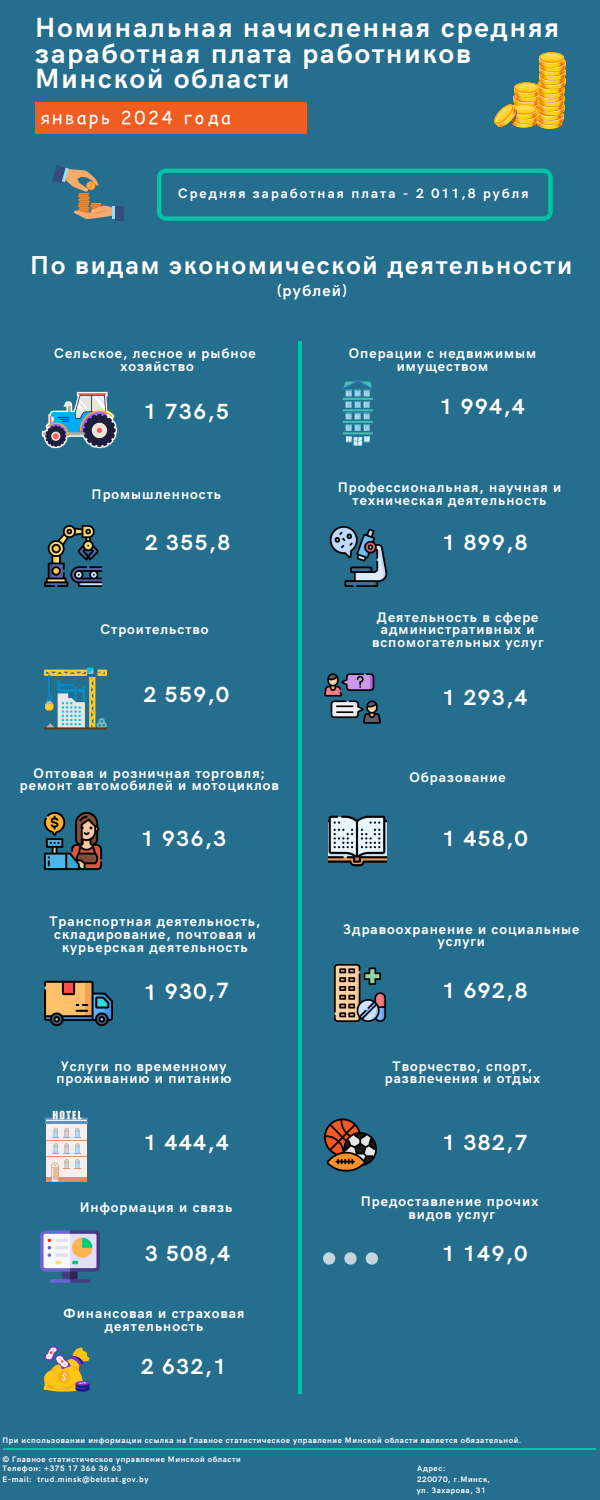
<style>
.page{position:relative;width:600px;height:1500px;background:#256e8d}
.page>*{position:absolute;margin:0;border:0;box-sizing:border-box;transform-origin:0 0}
.t1{font:700 27.9px/25.5px "HK Grotesk";letter-spacing:.07em;color:#fff}
.t2{font:700 26px "HK Grotesk";letter-spacing:.07em;color:#fff}
.t3{font:700 22px "HK Grotesk";letter-spacing:.07em;color:#fff}
.t4{font:18px "Comic Relief";letter-spacing:.15em;color:#fff}
.t5{font:700 16px "HK Grotesk";letter-spacing:.07em;color:#fff}
.t6{font:700 14px/12.8px "HK Grotesk";letter-spacing:.07em;color:#fff;text-align:center}
.t7{font:700 13.7px "HK Grotesk";letter-spacing:.15em;color:#fff}
.t8{font:700 8px "HK Grotesk";letter-spacing:.07em;color:#fff}
</style>
<div class="page">
<div style="left:35px;top:102px;width:272px;height:31px;background:#f05d22"></div>
<img style="left:41px;top:391px;width:77px;height:58px">
<img style="left:45px;top:526px;width:57px;height:61px">
<img style="left:45px;top:668px;width:61px;height:61px">
<img style="left:43px;top:811px;width:60px;height:60px">
<img style="left:45px;top:980px;width:67px;height:47px">
<div style="left:46px;top:1120px;width:40px;height:62px;background:#f5f0ee"></div>
<hr style="left:46px;top:1178px;width:40px;height:4px;background:#e88d5f">
<hr style="left:45px;top:1122px;width:42px;height:2px;background:#5b92c2">
<hr style="left:45px;top:1118px;width:43px;height:2px;background:#5b92c2">
<hr style="left:46px;top:1140px;width:40px;height:1px;background:#e88d5f">
<hr style="left:46px;top:1156px;width:40px;height:1px;background:#e88d5f">
<svg style="left:53px;top:1111px;width:28px;height:8px"></svg>
<svg style="left:51px;top:1128px;width:30px;height:54px"></svg>
<img style="left:41px;top:1230px;width:58px;height:53px">
<img style="left:43px;top:1345px;width:47px;height:47px">
<svg style="left:342px;top:380px;width:31px;height:66px"></svg>
<img style="left:329px;top:526px;width:59px;height:60px">
<img style="left:324px;top:673px;width:57px;height:51px">
<img style="left:328px;top:815px;width:58px;height:52px">
<img style="left:334px;top:965px;width:52px;height:57px">
<img style="left:324px;top:1119px;width:53px;height:52px">
<img style="left:324px;top:1252px;width:54px;height:13px">
<hr style="left:3px;top:1448px;width:592px;height:1px;background:#00c4a3">
<img style="left:495px;top:52px;width:71px;height:76px">
<svg style="left:157px;top:169px;width:396px;height:52px"></svg>
<svg style="left:52px;top:165px;width:61px;height:54px"></svg>
<hr style="left:112px;top:207px;width:4px;height:12px;background:#98ddf1">
<div style="left:115px;top:207px;width:9px;height:14px;background:#344c7e"></div>
<hr style="left:298px;top:341px;width:4px;height:1053px;background:#00c4a3">
<p class="t1" style="left:35px;top:16px;width:526px">Номинальная начисленная средняя заработная плата работников<br>Минской области</p>
<h2 class="t4" style="left:41px;top:105px;width:192px">январь 2024 года</h2>
<h4 class="t7" style="left:178px;top:186px;width:352px">Средняя заработная п лата - 2 011,8 рубля</h4>
<p class="t2" style="left:30px;top:250px;width:540px">По видам экономической деятельности</p>
<p class="t5" style="left:277px;top:281px;width:71px">(рублей)</p>
<h4 class="t6" style="left:54px;top:348px;width:203px">Сельское, лесное и рыбное хозяйство</h4>
<p class="t3" style="left:144px;top:399px;width:87px">1 736,5</p>
<h2 class="t6" style="left:92px;top:488px;width:130px">Промы шленность</h2>
<h3 class="t3" style="left:145px;top:530px;width:87px">2 355,8</h3>
<h2 class="t6" style="left:101px;top:624px;width:110px">Строительство</h2>
<h4 class="t3" style="left:144px;top:683px;width:87px">2 559,0</h4>
<h4 class="t6" style="left:20px;top:767px;width:259px">Оптовая и розничная торговля; ремонт автомобилей и мотоциклов</h4>
<h1 class="t3" style="left:141px;top:826px;width:87px">1 936,3</h1>
<h4 class="t6" style="left:50px;top:915px;width:212px">Транспортная деятельность, складирование, почтовая и курьерская деятельность</h4>
<h2 class="t3" style="left:144px;top:980px;width:87px;rotate:-1deg">1 930,7</h2>
<h4 class="t6" style="left:56px;top:1060px;width:173px">Услуги по временному проживанию и питанию</h4>
<p class="t3" style="left:144px;top:1130px;width:87px">1 444,4</p>
<p class="t6" style="left:80px;top:1202px;width:153px">Информация и связь</p>
<h2 class="t3" style="left:145px;top:1241px;width:87px">3 508,4</h2>
<h2 class="t6" style="left:64px;top:1308px;width:182px">Финансовая и страховая деятельность</h2>
<h4 class="t3" style="left:141px;top:1354px;width:87px">2 632,1</h4>
<p class="t6" style="left:349px;top:348px;width:189px">Операции с недвижимым имуществом</p>
<h4 class="t3" style="left:440px;top:394px;width:87px">1 994,4</h4>
<p class="t6" style="left:338px;top:482px;width:223px">Профессиональная, научная и техническая деятельность</p>
<p class="t3" style="left:443px;top:530px;width:87px">1 899,8</p>
<h2 class="t6" style="left:372px;top:611px;width:172px">Деятельность в сфере административных и вспомогательных услуг</h2>
<h2 class="t3" style="left:443px;top:685px;width:87px">1 293,4</h2>
<h4 class="t6" style="left:409px;top:772px;width:98px">Образование</h4>
<p class="t3" style="left:443px;top:826px;width:87px">1 458,0</p>
<h2 class="t6" style="left:344px;top:923px;width:237px">Здравоохранение и социальные услуги</h2>
<p class="t3" style="left:443px;top:978px;width:87px">1 692,8</p>
<p class="t6" style="left:385px;top:1060px;width:157px">Творчество, спорт, развлечения и отдых</p>
<p class="t3" style="left:443px;top:1130px;width:87px">1 382,7</p>
<p class="t6" style="left:361px;top:1195px;width:179px">Предоставление прочих видов услуг</p>
<h4 class="t3" style="left:442px;top:1241px;width:87px">1 149,0</h4>
<p class="t8" style="left:2px;top:1436px;width:521px">При использовании информации ссылка на Главное статистическое управление Минской области является обязательной.</p>
<p class="t8" style="left:2px;top:1455px;width:239px">© Главное статистическое управление Минской области</p>
<h2 class="t8" style="left:2px;top:1464px;width:121px">Телефон: +375 17 366 36 63</h2>
<h2 class="t8" style="left:417px;top:1464px;width:30px">Адрес:</h2>
<h2 class="t8" style="left:2px;top:1475px;width:148px">E-mail: trud.minsk@belstat.gov.by</h2>
<h2 class="t8" style="left:417px;top:1475px;width:75px">220070, г.Минск,</h2>
<h4 class="t8" style="left:417px;top:1485px;width:70px">ул. Захарова, 31</h4>
</div>
